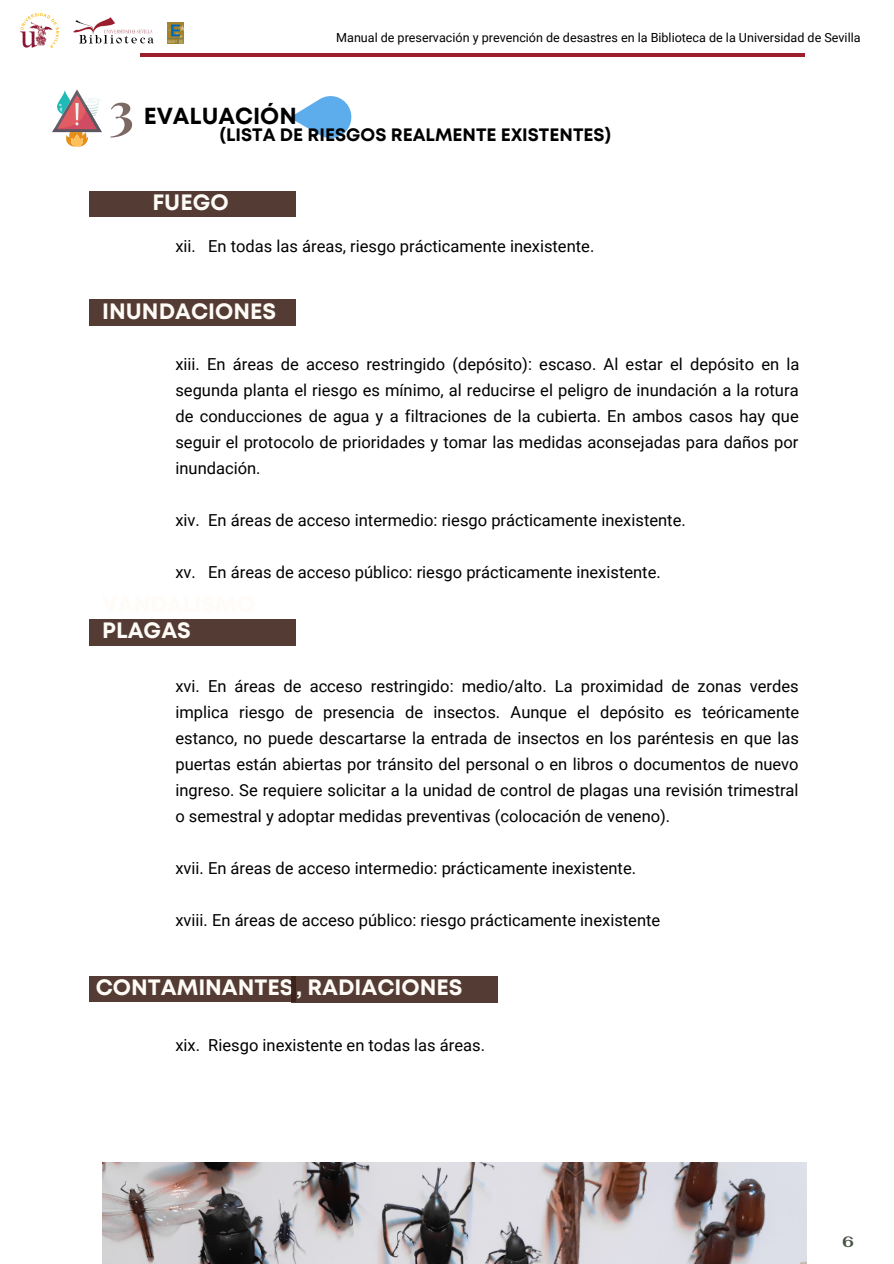
<style>
.page{position:relative;width:894px;height:1264px;background:#fff}
.page>*{position:absolute;margin:0;border:0;box-sizing:border-box;transform-origin:0 0}
.t1{font:700 23.25px "Mont";color:#000}
.t2{font:700 22.2px "Mont";color:#fffbf7}
.t3{font:700 18px "Mont";color:#000}
.t4{font:16.5px/26px "Roboto";color:#000;text-align:justify}
.t5{font:700 15px "Fahkwang";color:#485241}
.t6{font:12.6px "Roboto";color:#000}
.s1{font-family:"Playfair Display";font-size:51.15px;color:#3a1e16}
</style>
<div class="page">
<hr style="left:140px;top:53px;width:664px;height:4px;background:#9c1f2e">
<img style="left:74px;top:17px;width:80px;height:27px">
<img style="left:20px;top:14px;width:39px;height:34px">
<img style="left:168px;top:22px;width:15px;height:21px">
<svg style="left:52px;top:89px;width:50px;height:58px"></svg>
<svg style="left:289px;top:96px;width:63px;height:43px"></svg>
<div style="left:89px;top:191px;width:206px;height:26px;background:#543c35"></div>
<div style="left:89px;top:300px;width:206px;height:26px;background:#543c35"></div>
<div style="left:89px;top:619px;width:206px;height:26px;background:#543c35"></div>
<div style="left:89px;top:976px;width:206px;height:25px;background:#543c35"></div>
<img style="left:102px;top:1162px;width:704px;height:101px">
<div style="left:292px;top:976px;width:206px;height:26px;background:#543c35"></div>
<p class="t6" style="left:336px;top:30px;width:525px">Manual de preservación y prevención de desastres en la Biblioteca de la Universidad de Sevilla</p>
<p class="t1" style="left:109px;top:107px;width:189px"><span class="s1">3</span> EVALUACIÓN</p>
<p class="t3" style="left:220px;top:128px;width:392px">(LISTA DE RIESGOS REALMENTE EXISTENTES)</p>
<p class="t2" style="left:152px;top:194px;width:78px">FUEGO</p>
<p class="t4" style="left:175px;top:233px;width:420px">xii. En todas las áreas, riesgo prácticamente inexistente.</p>
<p class="t2" style="left:102px;top:302px;width:175px">INUNDACIONES</p>
<p class="t4" style="left:175px;top:352px;width:625px">xiii. En áreas de acceso restringido (depósito): escaso. Al estar el depósito en la segunda planta el riesgo es mínimo, al reducirse el peligro de inundación a la rotura de conducciones de agua y a filtraciones de la cubierta. En ambos casos hay que seguir el protocolo de prioridades y tomar las medidas aconsejadas para daños por inundación.</p>
<p class="t4" style="left:175px;top:507px;width:511px">xiv. En áreas de acceso intermedio: riesgo prácticamente inexistente.</p>
<p class="t4" style="left:175px;top:559px;width:486px">xv. En áreas de acceso público: riesgo prácticamente inexistente.</p>
<p class="t2" style="left:102px;top:622px;width:90px">PLAGAS</p>
<p class="t4" style="left:175px;top:674px;width:625px">xvi. En áreas de acceso restringido: medio/alto. La proximidad de zonas verdes implica riesgo de presencia de insectos. Aunque el depósito es teóricamente estanco, no puede descartarse la entrada de insectos en los paréntesis en que las puertas están abiertas por tránsito del personal o en libros o documentos de nuevo ingreso. Se requiere solicitar a la unidad de control de plagas una revisión trimestral o semestral y adoptar medidas preventivas (colocación de veneno).</p>
<p class="t4" style="left:175px;top:855px;width:462px">xvii. En áreas de acceso intermedio: prácticamente inexistente.</p>
<p class="t4" style="left:175px;top:907px;width:486px">xviii. En áreas de acceso público: riesgo prácticamente inexistente</p>
<p class="t2" style="left:96px;top:978px;width:368px">CONTAMINANTES, RADIACIONES</p>
<p class="t4" style="left:175px;top:1032px;width:311px">xix. Riesgo inexistente en todas las áreas.</p>
<p class="t5" style="left:842px;top:1231px;width:13px">6</p>
</div>
